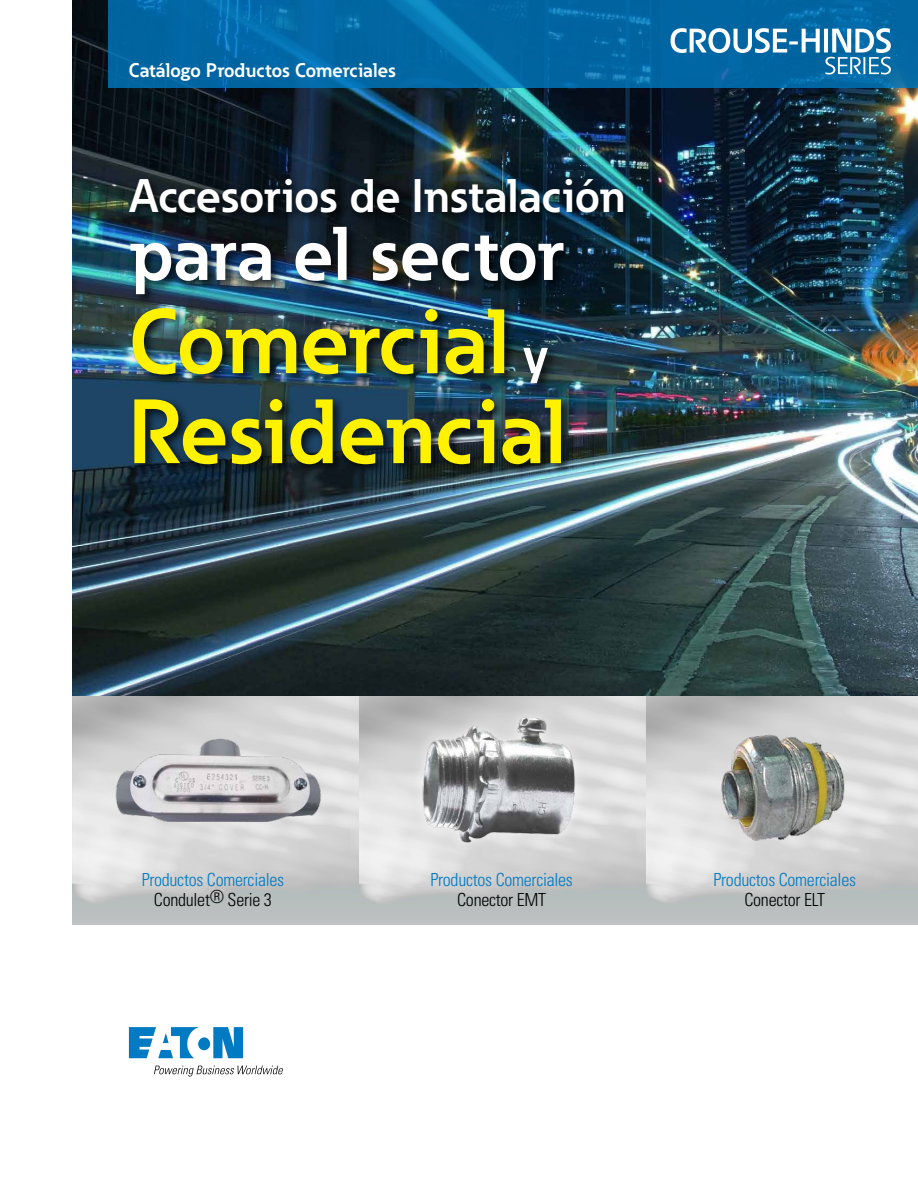
<style>
.page{position:relative;width:918px;height:1188px;background:#fff}
.page>*{position:absolute;margin:0;border:0;box-sizing:border-box;transform-origin:0 0}
.t1{font:700 90px/90px "Eaton";color:#fff200}
.t2{font:700 75px "Eaton";color:#fff}
.t3{font:700 46.5px "Eaton";color:#fff}
.t4{font:700 19.5px "Eaton";color:#fff}
.t5{font:300 condensed 18px "Univers LT Std";letter-spacing:-.015em;color:#0079c2}
.t6{font:300 condensed 18px "Univers LT Std";letter-spacing:-.015em;color:#000}
.s1{font-size:52.5px;color:#fff}
</style>
<div class="page">
<img style="left:72px;top:0;width:846px;height:697px">
<svg style="left:108px;top:0;width:810px;height:88px;background:#0269a6"></svg>
<div style="left:126px;top:175px;width:510px;height:50px;background:#000;opacity:.75"></div>
<div style="left:129px;top:305px;width:445px;height:172px;background:#000;opacity:.75"></div>
<div style="left:127px;top:224px;width:449px;height:83px;background:#000;opacity:.75"></div>
<svg style="left:645px;top:697px;width:273px;height:228px;background:#cfd0d0"></svg>
<svg style="left:359px;top:697px;width:286px;height:228px;background:#cdcfcf"></svg>
<svg style="left:72px;top:697px;width:287px;height:228px;background:#cecfcf"></svg>
<div style="left:410px;top:705px;width:177px;height:150px;background:#fff;opacity:.75"></div>
<img style="left:407px;top:712px;width:185px;height:145px">
<img style="left:112px;top:734px;width:213px;height:95px">
<img style="left:714px;top:728px;width:139px;height:122px">
<svg style="left:129px;top:1027px;width:114px;height:31px"></svg>
<svg style="left:154px;top:1066px;width:129px;height:11px"></svg>
<svg style="left:671px;top:28px;width:220px;height:46px"></svg>
<p class="t4" style="left:129px;top:58px;width:269px">Catálogo Productos Comerciales</p>
<h3 class="t3" style="left:129px;top:167px;width:498px">Accesorios de Instalación</h3>
<h2 class="t2" style="left:129px;top:207px;width:436px">para el sector</h2>
<h1 class="t1" style="left:129px;top:295px;width:439px">Comercial <span class="s1">y<br></span>Residencial</h1>
<p class="t5" style="left:142px;top:869px;width:144px">Productos Comerciales</p>
<p class="t6" style="left:154px;top:889px;width:120px">Condulet® Serie 3</p>
<p class="t5" style="left:430px;top:869px;width:144px">Productos Comerciales</p>
<p class="t6" style="left:457px;top:889px;width:90px">Conector EMT</p>
<p class="t5" style="left:714px;top:869px;width:144px">Productos Comerciales</p>
<p class="t6" style="left:745px;top:889px;width:82px">Conector ELT</p>
</div>
